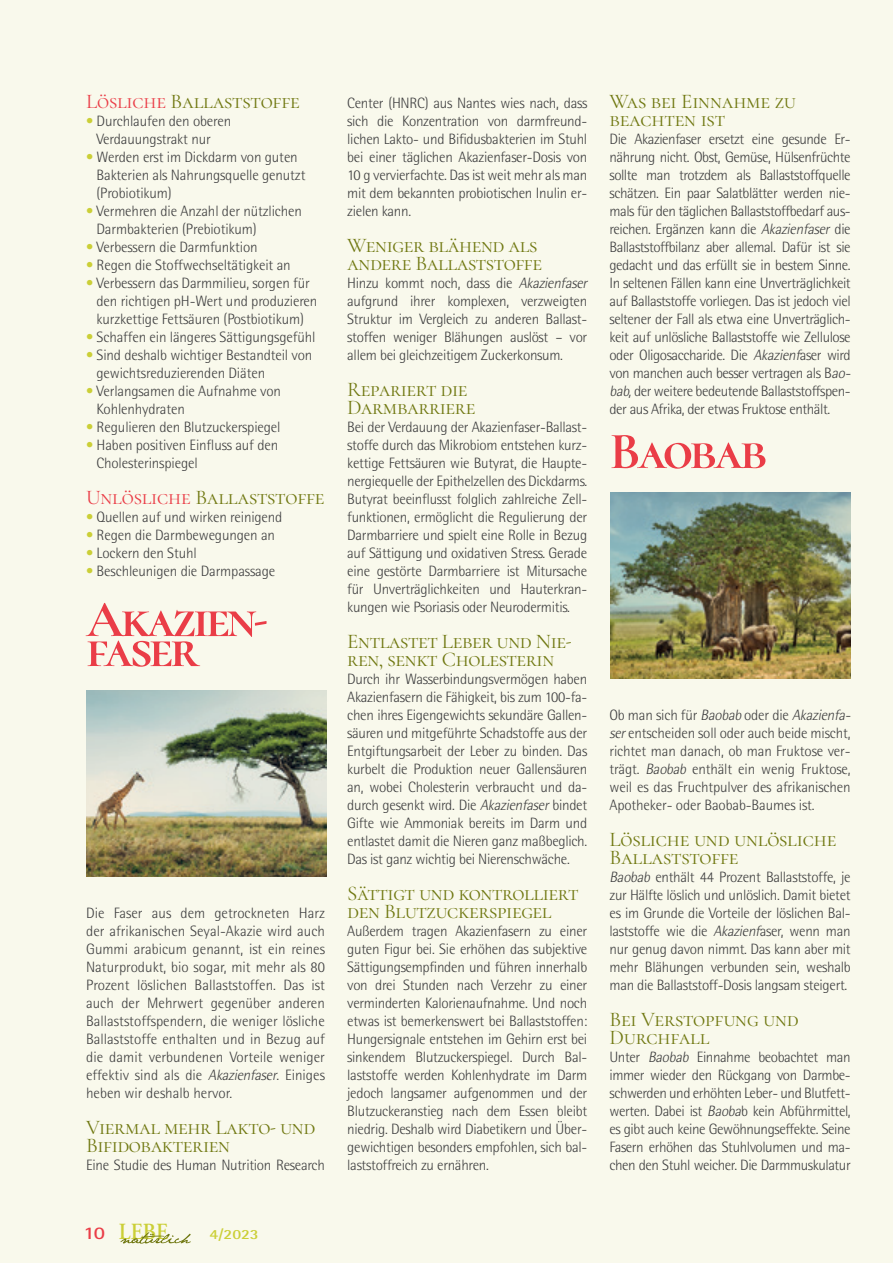
<style>
.page{position:relative;width:893px;height:1263px;background:#f9f9ec}
.page>*{position:absolute;margin:0;border:0;box-sizing:border-box;transform-origin:0 0}
.fließtext{font:700 52.5px "Cormorant Garamond";letter-spacing:-.06em;color:#ea3d47}
.t1{font:600 23.1px "Adobe Garamond Pro";color:#cbcf37;scale:.91 1}
.fließtext-2{font:21px/18px "Cormorant Garamond";letter-spacing:-.02em;color:#707811}
.fließtext-3{font:300 15px/18px "Rotis Semi Sans Std";letter-spacing:-.02em;color:#3e3e3f;text-align:justify}
.t2{font:700 14.1px "Rotis Semi Sans Std";color:#cbcf37;scale:1.18 1}
.s1{color:#ea3d47}
.s2{color:#cbcf37}
.s3{font-style:italic}
.s4{font-family:"Rotis Sans Serif Std";font-weight:700;font-size:17.85px;color:#ea3d47}
</style>
<div class="page">
<svg style="left:120px;top:1232px;width:71px;height:12px"></svg>
<img style="left:86px;top:691px;width:240px;height:185px">
<img style="left:611px;top:493px;width:240px;height:185px">
<p class="fließtext-2" style="left:86px;top:92px;width:215px"><span class="s1">Lösliche</span> Ballaststoffe</p>
<p class="fließtext-3" style="left:86px;top:112px;width:147px"><span class="s2">•</span> Durchlaufen den oberen</p>
<p class="fließtext-3" style="left:96px;top:130px;width:116px">Verdauungstrakt nur</p>
<p class="fließtext-3" style="left:86px;top:148px;width:213px"><span class="s2">•</span> Werden erst im Dickdarm von guten</p>
<p class="fließtext-3" style="left:96px;top:166px;width:210px">Bakterien als Nahrungsquelle genutzt</p>
<p class="fließtext-3" style="left:96px;top:184px;width:77px">(Probiotikum)</p>
<p class="fließtext-3" style="left:86px;top:202px;width:217px"><span class="s2">•</span> Vermehren die Anzahl der nützlichen</p>
<p class="fließtext-3" style="left:96px;top:220px;width:162px">Darmbakterien (Prebiotikum)</p>
<p class="fließtext-3" style="left:86px;top:238px;width:173px"><span class="s2">•</span> Verbessern die Darmfunktion</p>
<p class="fließtext-3" style="left:86px;top:256px;width:206px"><span class="s2">•</span> Regen die Stoffwechseltätigkeit an</p>
<p class="fließtext-3" style="left:86px;top:274px;width:225px"><span class="s2">•</span> Verbessern das Darmmilieu, sorgen für</p>
<p class="fließtext-3" style="left:96px;top:292px;width:222px">den richtigen pH-Wert und produzieren</p>
<p class="fließtext-3" style="left:96px;top:310px;width:209px">kurzkettige Fettsäuren (Postbiotikum)</p>
<p class="fließtext-3" style="left:86px;top:328px;width:231px"><span class="s2">•</span> Schaffen ein längeres Sättigungsgefühl</p>
<p class="fließtext-3" style="left:86px;top:346px;width:228px"><span class="s2">•</span> Sind deshalb wichtiger Bestandteil von</p>
<p class="fließtext-3" style="left:96px;top:364px;width:170px">gewichtsreduzierenden Diäten</p>
<p class="fließtext-3" style="left:86px;top:382px;width:196px"><span class="s2">•</span> Verlangsamen die Aufnahme von</p>
<p class="fließtext-3" style="left:96px;top:400px;width:90px">Kohlenhydraten</p>
<p class="fließtext-3" style="left:86px;top:418px;width:196px"><span class="s2">•</span> Regulieren den Blutzuckerspiegel</p>
<p class="fließtext-3" style="left:86px;top:436px;width:194px"><span class="s2">•</span> Haben positiven Einfluss auf den</p>
<p class="fließtext-3" style="left:96px;top:454px;width:103px">Cholesterinspiegel</p>
<p class="fließtext-2" style="left:86px;top:488px;width:240px"><span class="s1">Unlösliche</span> Ballaststoffe</p>
<p class="fließtext-3" style="left:86px;top:508px;width:198px"><span class="s2">•</span> Quellen auf und wirken reinigend</p>
<p class="fließtext-3" style="left:86px;top:526px;width:190px"><span class="s2">•</span> Regen die Darmbewegungen an</p>
<p class="fließtext-3" style="left:86px;top:544px;width:112px"><span class="s2">•</span> Lockern den Stuhl</p>
<p class="fließtext-3" style="left:86px;top:562px;width:191px"><span class="s2">•</span> Beschleunigen die Darmpassage</p>
<p class="fließtext" style="left:86px;top:587px;width:184px">Akazien-</p>
<p class="fließtext" style="left:86px;top:617px;width:114px">faser</p>
<p class="fließtext-3" style="left:86px;top:904px;width:240px">Die Faser aus dem getrockneten Harz der afrikanischen Seyal-Akazie wird auch Gummi arabicum genannt, ist ein reines Naturprodukt, bio sogar, mit mehr als 80<br>Prozent löslichen Ballaststoffen. Das ist auch der Mehrwert gegenüber anderen Ballaststoffspendern, die weniger lösliche Ballaststoffe enthalten und in Bezug auf die damit verbundenen Vorteile weniger effektiv sind als die <span class="s3">Akazienfaser</span>. Einiges heben wir deshalb hervor.</p>
<p class="fließtext-2" style="left:86px;top:1118px;width:231px">Viermal mehr Lakto- und<br>Bifidobakterien</p>
<p class="fließtext-3" style="left:86px;top:1156px;width:240px">Eine Studie des Human Nutrition Research</p>
<p class="t1" style="left:83px;top:1218px;width:95px"><span class="s4">10</span> LEBE</p>
<p class="t2" style="left:210px;top:1225px;width:43px">4/2023</p>
<p class="fließtext-3" style="left:347px;top:94px;width:242px">Center (HNRC) aus Nantes wies nach, dass sich die Konzentration von darmfreund&shy;lichen Lakto- und Bifidusbakterien im Stuhl bei einer täglichen Akazienfaser-Dosis von 10 g vervierfachte. Das ist weit mehr als man mit dem bekannten probiotischen Inulin er&shy;zielen kann.</p>
<p class="fließtext-2" style="left:347px;top:236px;width:192px">Weniger blähend als</p>
<p class="fließtext-2" style="left:347px;top:254px;width:196px">andere Ballaststoffe</p>
<p class="fließtext-3" style="left:347px;top:274px;width:245px;text-align:left">Hinzu kommt noch, dass die <span class="s3">Akazienfaser </span>aufgrund ihrer komplexen, verzweigten Struktur im Vergleich zu anderen Ballast&shy;stoffen weniger Blähungen auslöst – vor allem bei gleichzeitigem Zuckerkonsum.</p>
<p class="fließtext-2" style="left:347px;top:380px;width:130px">Repariert die<br>Darmbarriere</p>
<p class="fließtext-3" style="left:347px;top:418px;width:242px">Bei der Verdauung der Akazienfaser-Ballast&shy;stoffe durch das Mikrobiom entstehen kurz&shy;kettige Fettsäuren wie Butyrat, die Haupte&shy;nergiequelle der Epithelzellen des Dickdarms.<br>Butyrat beeinflusst folglich zahlreiche Zell&shy;funktionen, ermöglicht die Regulierung der Darmbarriere und spielt eine Rolle in Bezug auf Sättigung und oxidativen Stress. Gerade eine gestörte Darmbarriere ist Mitursache für Unverträglichkeiten und Hauterkran&shy;kungen wie Psoriasis oder Neurodermitis.</p>
<p class="fließtext-2" style="left:347px;top:632px;width:226px">Entlastet Leber und Nie&shy;ren, senkt Cholesterin</p>
<p class="fließtext-3" style="left:347px;top:670px;width:242px">Durch ihr Wasserbindungsvermögen haben Akazienfasern die Fähigkeit, bis zum 100-fa&shy;chen ihres Eigengewichts sekundäre Gallen&shy;säuren und mitgeführte Schadstoffe aus der Entgiftungsarbeit der Leber zu binden. Das kurbelt die Produktion neuer Gallensäuren an, wobei Cholesterin verbraucht und da&shy;durch gesenkt wird. Die <span class="s3">Akazienfaser</span>bindet Gifte wie Ammoniak bereits im Darm und entlastet damit die Nieren ganz maßbeglich.<br>Das ist ganz wichtig bei Nierenschwäche.</p>
<p class="fließtext-2" style="left:347px;top:884px;width:233px">Sättigt und kontrolliert den Blutzuckerspiegel</p>
<p class="fließtext-3" style="left:347px;top:922px;width:242px">Außerdem tragen Akazienfasern zu einer guten Figur bei. Sie erhöhen das subjektive Sättigungsempfinden und führen innerhalb von drei Stunden nach Verzehr zu einer verminderten Kalorienaufnahme. Und noch etwas ist bemerkenswert bei Ballaststoffen:<br>Hungersignale entstehen im Gehirn erst bei sinkendem Blutzuckerspiegel. Durch Bal&shy;laststoffe werden Kohlenhydrate im Darm jedoch langsamer aufgenommen und der Blutzuckeranstieg nach dem Essen bleibt niedrig. Deshalb wird Diabetikern und Über&shy;gewichtigen besonders empfohlen, sich bal&shy;laststoffreich zu ernähren.</p>
<p class="fließtext-2" style="left:609px;top:92px;width:188px">Was bei Einnahme zu</p>
<p class="fließtext-2" style="left:609px;top:110px;width:117px">beachten ist</p>
<p class="fließtext-3" style="left:609px;top:130px;width:246px;text-align:left">Die Akazienfaser ersetzt eine gesunde Er&shy;nährung nicht. Obst, Gemüse, Hülsenfrüchte sollte man trotzdem als Ballaststoffquelle schätzen. Ein paar Salatblätter werden nie&shy;mals für den täglichen Ballaststoffbedarf aus&shy;reichen. Ergänzen kann die <span class="s3">Akazienfaser</span> die Ballaststoffbilanz aber allemal. Dafür ist sie gedacht und das erfüllt sie in bestem Sinne.<br>In seltenen Fällen kann eine Unverträglichkeit auf Ballaststoffe vorliegen. Das ist jedoch viel seltener der Fall als etwa eine Unverträglich&shy;keit auf unlösliche Ballaststoffe wie Zellulose oder Oligosaccharide. Die <span class="s3">Akazienf</span>aser wird von manchen auch besser vertragen als B<span class="s3">ao&shy;bab,</span>der weitere bedeutende Ballaststoffspen&shy;der aus Afrika, der etwas Fruktose enthält.</p>
<p class="fließtext" style="left:609px;top:419px;width:160px">Baobab</p>
<p class="fließtext-3" style="left:609px;top:706px;width:246px;text-align:left">O b m a n s i c h fü r <span class="s3">Baobab</span> o d e r d i e <span class="s3">Akazienfa&shy;ser</span>entscheiden soll oder auch beide mischt, richtet man danach, ob man Fruktose ver&shy;trägt. <span class="s3">Baobab</span> enthält ein wenig Fruktose, weil es das Fruchtpulver des afrikanischen Apotheker- oder Baobab-Baumes ist.</p>
<p class="fließtext-2" style="left:609px;top:830px;width:228px">Lösliche und unlösliche<br>Ballaststoffe</p>
<p class="fließtext-3" style="left:609px;top:868px;width:243px"><span class="s3">Baobab</span> enthält 44 Prozent Ballaststoffe, je zur Hälfte löslich und unlöslich. Damit bietet es im Grunde die Vorteile der löslichen Bal&shy;laststoffe wie die <span class="s3">Akazienf</span>aser, wenn man nur genug davon nimmt. Das kann aber mit mehr Blähungen verbunden sein, weshalb man die Ballaststoff-Dosis langsam steigert.</p>
<p class="fließtext-2" style="left:609px;top:1010px;width:191px">Bei Verstopfung und<br>Durchfall</p>
<p class="fließtext-3" style="left:609px;top:1048px;width:243px">Unter <span class="s3">Baobab</span> Einnahme beobachtet man immer wieder den Rückgang von Darmbe&shy;schwerden und erhöhten Leber- und Blutfett&shy;werten. Dabei ist <span class="s3">Baoba</span>b kein Abführmittel, es gibt auch keine Gewöhnungseffekte. Seine Fasern erhöhen das Stuhlvolumen und ma&shy;chen den Stuhl weicher. Die Darmmuskulatur</p>
</div>
